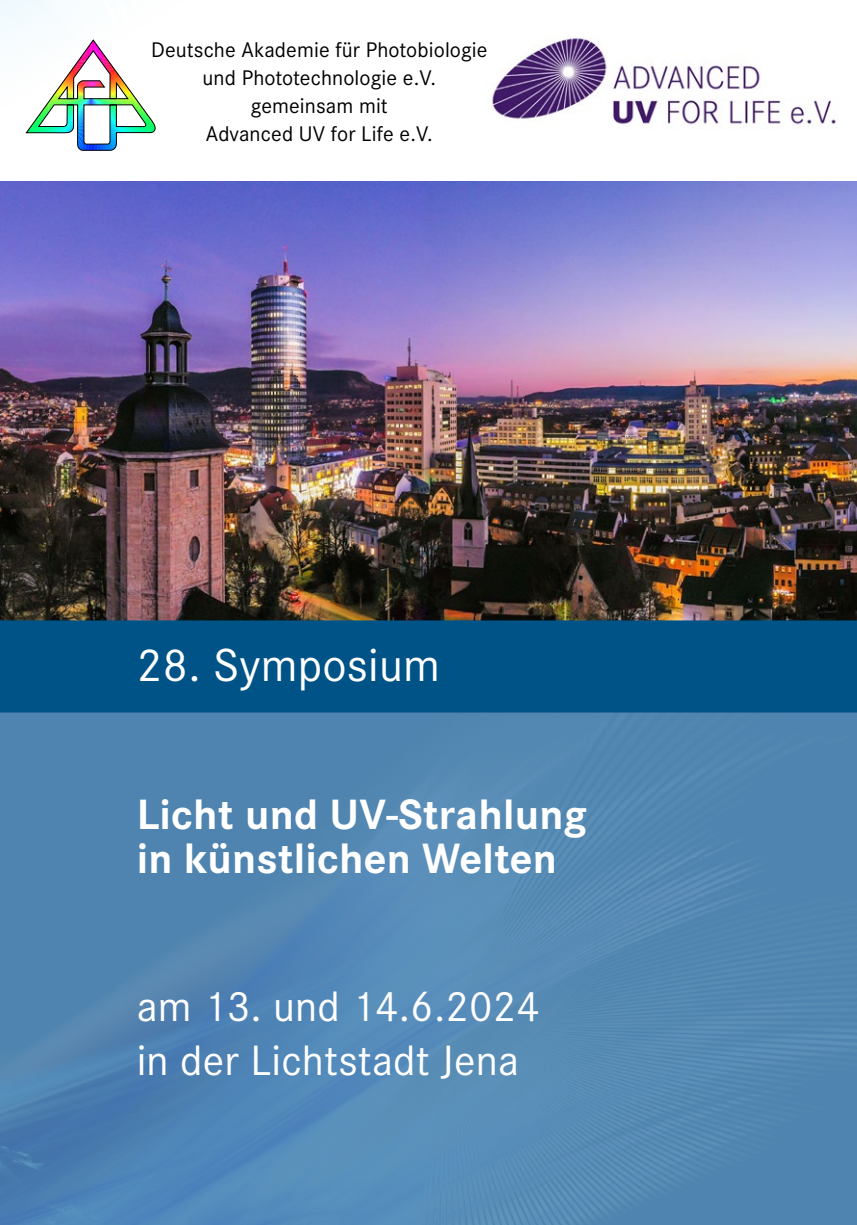
<style>
.page{position:relative;width:857px;height:1225px;background:#fff}
.page>*{position:absolute;margin:0;border:0;box-sizing:border-box;transform-origin:0 0}
.t1{font:48px "Corporate S";letter-spacing:.005em;color:#fff}
.t2{font:700 44px/44px "Corporate S";letter-spacing:.005em;color:#fff}
.t3{font:44px/54.4px "Corporate S";letter-spacing:.005em;color:#fff}
.t4{font:22px/28px "Corporate S";letter-spacing:.005em;color:#000;text-align:center}
</style>
<div class="page">
<img style="left:0;top:713px;width:856px;height:512px">
<img style="left:0;top:181px;width:856px;height:439px">
<div style="left:0;top:620px;width:856px;height:92px;background:#005387"></div>
<img style="left:26px;top:39px;width:130px;height:112px">
<img style="left:484px;top:38px;width:352px;height:91px">
<p class="t4" style="left:151px;top:36px;width:338px">Deutsche Akademie für Photobiologie und Phototechnologie e.V. gemeinsam mit<br>Advanced UV for Life e.V.</p>
<h1 class="t1" style="left:137px;top:638px;width:304px">28. Symposium</h1>
<h2 class="t2" style="left:137px;top:794px;width:451px">Licht und UV-Strahlung in künstlichen Welten</h2>
<h2 class="t3" style="left:137px;top:979px;width:404px">am 13. und 14.6.2024 in der Lichtstadt Jena</h2>
</div>
